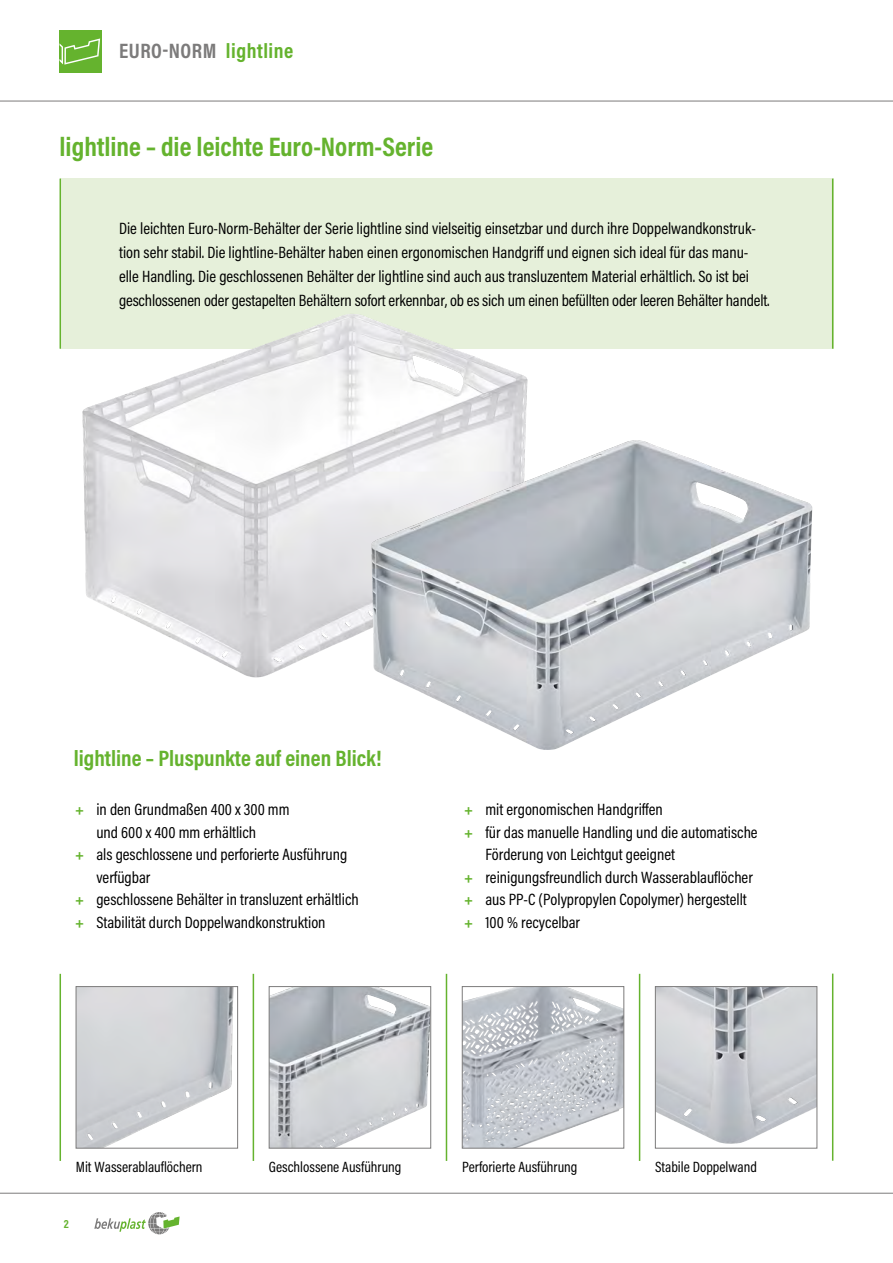
<style>
.page{position:relative;width:893px;height:1263px;background:#fff}
.page>*{position:absolute;margin:0;border:0;box-sizing:border-box;transform-origin:0 0}
.t1{font:700 27px "Acumin Pro Cond";color:#65b32e}
.t2{font:700 22.5px "Acumin Pro Cond";color:#65b32e}
.t3{font:700 21px "Acumin Pro Cond";letter-spacing:.025em;color:#7c7b7b}
.t4{font:16.5px/24px "Acumin Pro Cond";color:#000}
.t5{font:15px "Acumin Pro Cond";color:#000}
.t6{font:700 12px "Acumin Pro Cond";color:#65b32e}
.s1{color:#65b32e}
.s2{font-weight:700;color:#65b32e}
</style>
<div class="page">
<div style="left:60px;top:30px;width:42px;height:42px;background:#65b32e"></div>
<svg style="left:60px;top:38px;width:40px;height:27px"></svg>
<hr style="left:0;top:1193px;width:893px;height:1px;background:#7c7b7b">
<hr style="left:0;top:101px;width:893px;height:1px;background:#7c7b7b">
<svg style="left:94px;top:1212px;width:86px;height:22px"></svg>
<img style="left:78px;top:988px;width:156px;height:158px">
<div style="left:76px;top:986px;width:162px;height:162px;border:1px solid #7c7b7b"></div>
<div style="left:60px;top:179px;width:773px;height:170px;background:#e6f0da"></div>
<hr style="left:832px;top:179px;width:1px;height:170px;background:#65b32e">
<hr style="left:60px;top:974px;width:1px;height:187px;background:#65b32e">
<hr style="left:253px;top:974px;width:1px;height:187px;background:#65b32e">
<hr style="left:446px;top:974px;width:1px;height:187px;background:#65b32e">
<hr style="left:639px;top:974px;width:1px;height:187px;background:#65b32e">
<hr style="left:832px;top:973px;width:1px;height:188px;background:#65b32e">
<img style="left:464px;top:988px;width:158px;height:158px">
<div style="left:462px;top:986px;width:162px;height:162px;border:1px solid #7c7b7b"></div>
<img style="left:657px;top:988px;width:158px;height:156px">
<div style="left:655px;top:986px;width:162px;height:162px;border:1px solid #7c7b7b"></div>
<hr style="left:60px;top:179px;width:1px;height:170px;background:#65b32e">
<img style="left:271px;top:988px;width:158px;height:158px">
<div style="left:269px;top:986px;width:162px;height:162px;border:1px solid #7c7b7b"></div>
<img style="left:82px;top:314px;width:446px;height:364px">
<img style="left:371px;top:440px;width:441px;height:310px">
<p class="t3" style="left:119px;top:37px;width:176px">EURO-NORM <span class="s1">lightline</span></p>
<p class="t1" style="left:60px;top:129px;width:375px">lightline – die leichte Euro-Norm-Serie</p>
<p class="t4" style="left:119px;top:216px;width:652px">Die leichten Euro-Norm-Behälter der Serie lightline sind vielseitig einsetzbar und durch ihre Doppelwandkonstruk&shy;tion sehr stabil. Die lightline-Behälter haben einen ergonomischen Handgriff und eignen sich ideal für das manu&shy;elle Handling. Die geschlossenen Behälter der lightline sind auch aus transluzentem Material erhältlich. So ist bei geschlossenen oder gestapelten Behältern sofort erkennbar, ob es sich um einen befüllten oder leeren Behälter handelt.</p>
<p class="t2" style="left:74px;top:744px;width:309px">lightline – Pluspunkte auf einen Blick!</p>
<p class="t4" style="left:75px;top:797px;width:216px"><span class="s2">+</span> in den Grundmaßen 400 x 300 mm</p>
<p class="t4" style="left:96px;top:820px;width:161px">und 600 x 400 mm erhältlich</p>
<p class="t4" style="left:96px;top:843px;width:253px;line-height:22.5px;text-indent:-21px"><span class="s2">+</span> als geschlossene und perforierte Ausführung verfügbar</p>
<p class="t4" style="left:75px;top:887px;width:285px"><span class="s2">+</span> geschlossene Behälter in transluzent erhältlich</p>
<p class="t4" style="left:75px;top:910px;width:252px"><span class="s2">+</span> Stabilität durch Doppelwandkonstruktion</p>
<p class="t4" style="left:464px;top:797px;width:200px"><span class="s2">+</span> mit ergonomischen Handgriffen</p>
<p class="t4" style="left:485px;top:820px;width:274px;line-height:22.5px;text-indent:-21px"><span class="s2">+</span> für das manuelle Handling und die automatische<br>Förderung von Leichtgut geeignet</p>
<p class="t4" style="left:464px;top:865px;width:290px"><span class="s2">+</span> reinigungsfreundlich durch Wasserablauflöcher</p>
<p class="t4" style="left:464px;top:887px;width:284px"><span class="s2">+</span> aus PP-C (Polypropylen Copolymer) hergestellt</p>
<p class="t4" style="left:464px;top:910px;width:118px"><span class="s2">+</span> 100 % recycelbar</p>
<p class="t5" style="left:76px;top:1157px;width:128px">Mit Wasserablauflöchern</p>
<p class="t5" style="left:269px;top:1157px;width:134px">Geschlossene Ausführung</p>
<p class="t5" style="left:462px;top:1157px;width:117px">Perforierte Ausführung</p>
<p class="t5" style="left:655px;top:1157px;width:103px">Stabile Doppelwand</p>
<p class="t6" style="left:64px;top:1215px;width:6px">2</p>
</div>
